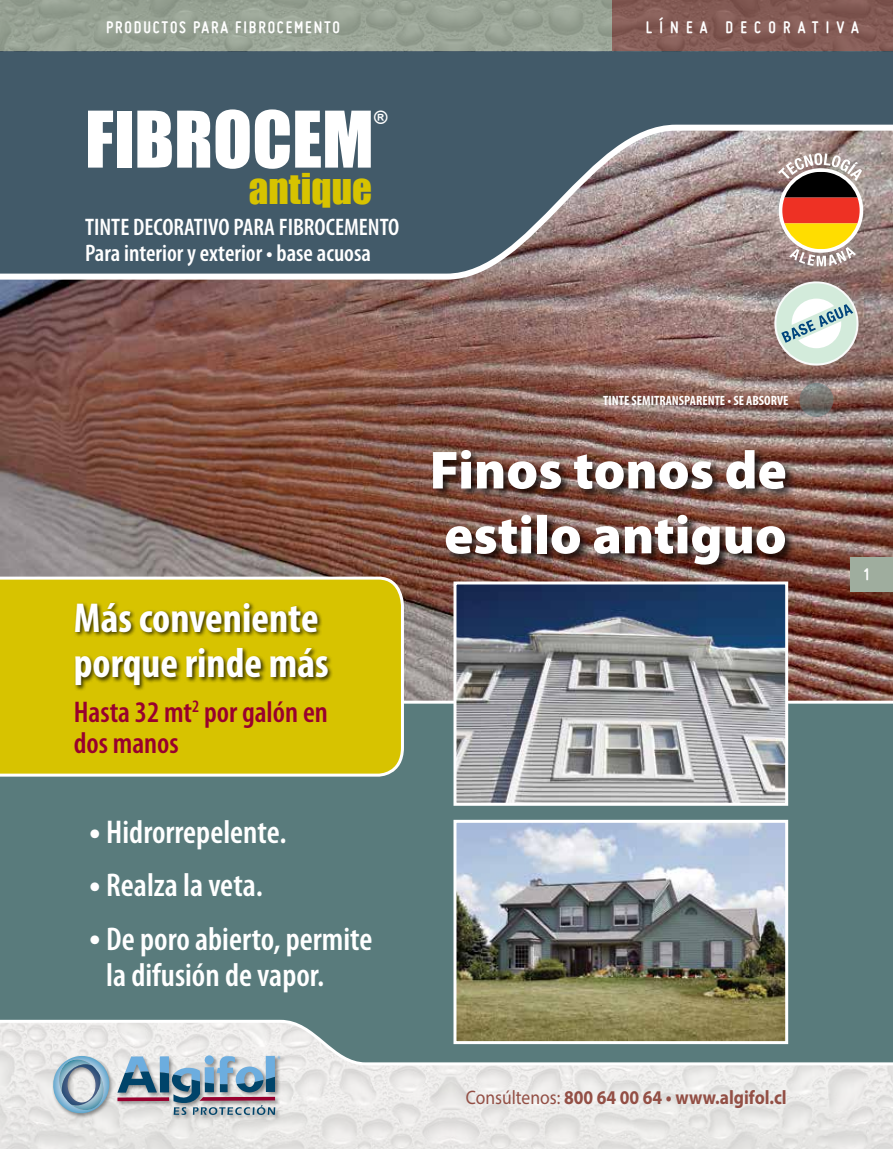
<style>
.page{position:relative;width:893px;height:1149px;background:#fff}
.page>*{position:absolute;margin:0;border:0;box-sizing:border-box;transform-origin:0 0}
.t1{font:72px "Impact";color:#fff}
.t2{font:900 54px/64.8px "Myriad Pro";color:#fff}
.t3{font:700 condensed 42px/45px "Myriad Pro";color:#fff}
.t4{font:39px "Impact";color:#d7c300}
.t5{font:600 condensed 33px/52.9px "Myriad Pro";color:#fff}
.t6{font:33px/52.9px "Minion Pro";color:#fff}
.t7{font:600 condensed 30px/31.5px "Myriad Pro";color:#98002e}
.t8{font:600 condensed 24px "Myriad Pro";color:#fff}
.t9{font:700 19.5px "Myriad Pro";color:#934f45;scale:.9 1}
.t10{font:700 18px "Miso";letter-spacing:.1em;color:#fff}
.t11{font:700 18px "Miso";letter-spacing:.4em;color:#fff}
.t12{font:18px "Impact";color:#fff}
.t13{font:700 condensed 13.5px "Myriad Pro";color:#fff}
.s1{font-family:"Minion Pro";font-weight:400;font-stretch:normal}
.s2{font-weight:400}
</style>
<div class="page">
<img style="left:0;top:282px;width:893px;height:418px">
<div style="left:0;top:702px;width:893px;height:446px;background:#597b7c"></div>
<div style="left:0;top:51px;width:893px;height:71px;background:#425a69"></div>
<div style="left:850px;top:557px;width:43px;height:34px;background:#9fad9e"></div>
<img style="left:0;top:0;width:893px;height:51px">
<img style="left:0;top:1066px;width:893px;height:82px">
<svg style="left:0;top:122px;width:893px;height:160px;background:#677079"></svg>
<svg style="left:49px;top:1066px;width:232px;height:64px;background:#aab6c1"></svg>
<hr style="left:0;top:700px;width:893px;height:3px;background:#fff">
<svg style="left:0;top:1017px;width:893px;height:49px"></svg>
<img style="left:457px;top:823px;width:327px;height:216px">
<div style="left:453px;top:819px;width:335px;height:224px;border:3px solid #fff"></div>
<img style="left:457px;top:585px;width:327px;height:216px">
<div style="left:453px;top:581px;width:335px;height:224px;border:3px solid #fff"></div>
<div style="left:431px;top:448px;width:366px;height:127px;background:#000;opacity:.75"></div>
<svg style="left:0;top:575px;width:405px;height:202px;background:#d7c40f"></svg>
<div style="left:74px;top:601px;width:260px;height:90px;background:#000;opacity:.75"></div>
<div style="left:774px;top:281px;width:84px;height:84px;border:5px solid #fafbfb;border-radius:50%"></div>
<div style="left:776px;top:283px;width:80px;height:80px;background:#d3ebdb;border-radius:50%"></div>
<div style="left:792px;top:298px;width:49px;height:50px;background:#fff;border-radius:50%"></div>
<svg style="left:781px;top:302px;width:72px;height:42px"></svg>
<svg style="left:799px;top:383px;width:34px;height:34px"></svg>
<svg style="left:782px;top:181px;width:78px;height:16px"></svg>
<div style="left:782px;top:197px;width:78px;height:26px;background:#ee3124"></div>
<svg style="left:782px;top:223px;width:78px;height:26px;background:#f0d337"></svg>
<svg style="left:778px;top:153px;width:84px;height:28px"></svg>
<svg style="left:789px;top:247px;width:67px;height:19px"></svg>
<p class="t10" style="left:106px;top:17px;width:235px">PRODUCTOS PARA FIBROCEMENTO</p>
<p class="t11" style="left:646px;top:17px;width:215px">LÍNEA DECORATIVA</p>
<h1 class="t1" style="left:85px;top:83px;width:290px">FIBROCEM</h1>
<p class="t12" style="left:374px;top:103px;width:16px">®</p>
<p class="t4" style="left:249px;top:158px;width:125px">antique</p>
<p class="t8" style="left:85px;top:212px;width:316px">TINTE DECORATIVO PARA FIBROCEMENTO</p>
<p class="t8" style="left:85px;top:238px;width:287px">Para interior y exterior • base acuosa</p>
<p class="t3" style="left:74px;top:594px;width:256px">Más conveniente porque rinde más</p>
<p class="t7" style="left:74px;top:695px;width:256px">Hasta 32 mt<sup>2</sup> por galón en dos manos</p>
<p class="t5" style="left:106px;top:805px;width:268px;text-indent:-18px"><span class="s1">•</span>Hidrorrepelente.<br>Realza la veta.<br>De poro abierto, permite</p>
<p class="t5" style="left:106px;top:947px;width:220px">la difusión de vapor.</p>
<p class="t6" style="left:89px;top:856px;width:14px">• •</p>
<p class="t13" style="left:603px;top:392px;width:187px">TINTE SEMITRANSPARENTE • SE ABSORVE</p>
<h2 class="t2" style="left:430px;top:435px;width:358px">Finos tonos de estilo antiguo</h2>
<p class="t9" style="left:466px;top:1084px;width:358px"><span class="s2">Consúltenos:</span> 800 64 00 64 • www.algifol.cl</p>
<p class="t10" style="left:863px;top:564px;width:9px">1</p>
</div>
